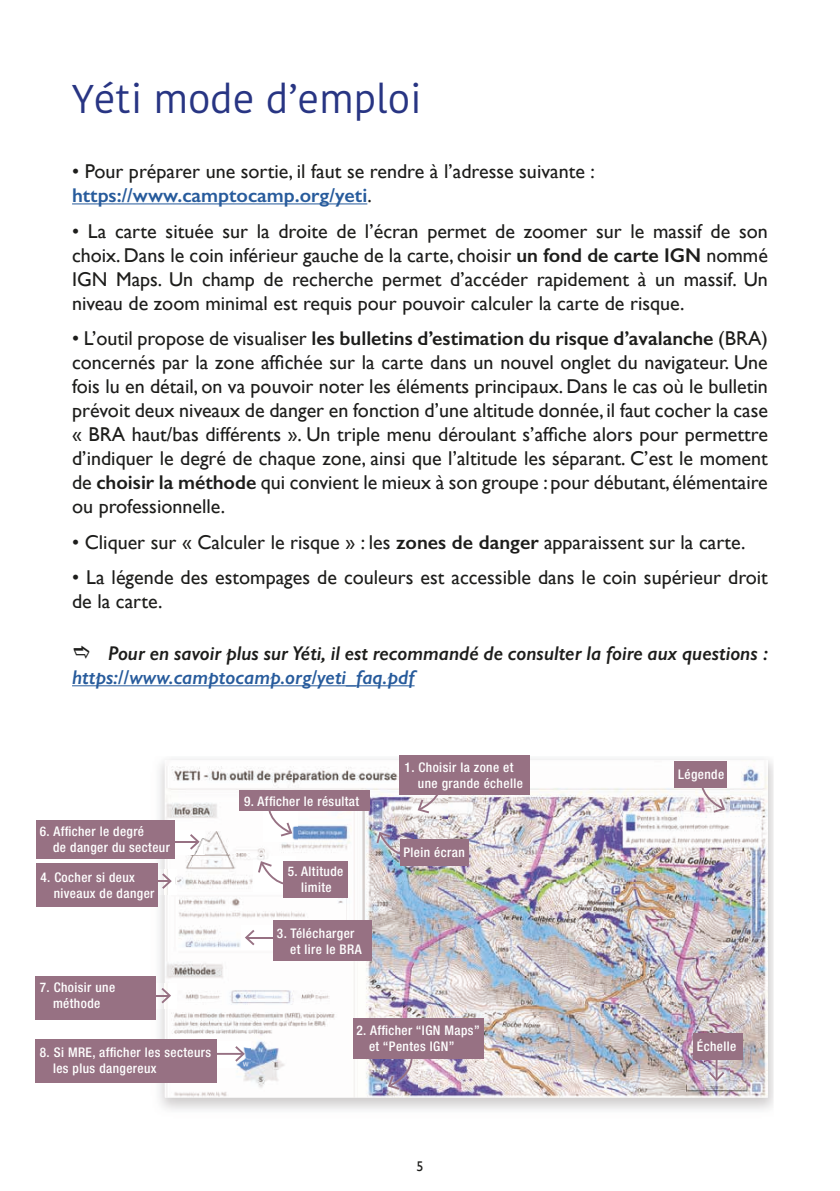
<style>
.page{position:relative;width:840px;height:1191px;background:#fff}
.page>*{position:absolute;margin:0;border:0;box-sizing:border-box;transform-origin:0 0}
.t1{font:40px "Kohinoor Bangla";color:#283583}
.t2{font:20px/24px "Gill Sans";color:#1d1d1b}
.t3{font:italic 600 20px "Gill Sans";color:#1d1d1b}
.t4{font:italic 600 20px "Gill Sans";color:#275b9c}
.t5{font:14px "Gill Sans";color:#1d1d1b}
.t6{font:500 condensed 13.4px/16px "Helvetica Neue LT Std";letter-spacing:.03em;color:#fff}
.s1{font-weight:600;color:#275b9c}
.s2{font-weight:600}
</style>
<div class="page">
<hr style="left:72px;top:203px;width:295px;height:1px;background:#275b9c">
<hr style="left:72px;top:685px;width:342px;height:1px;background:#275b9c">
<img style="left:147px;top:759px;width:626px;height:351px">
<img style="left:165px;top:760px;width:602px;height:337px">
<img style="left:413px;top:795px;width:34px;height:23px">
<svg style="left:417px;top:795px;width:25px;height:18px"></svg>
<div style="left:399px;top:755px;width:131px;height:40px;background:#977183"></div>
<img style="left:371px;top:828px;width:42px;height:34px">
<svg style="left:376px;top:832px;width:33px;height:24px"></svg>
<div style="left:399px;top:839px;width:69px;height:27px;background:#977183"></div>
<img style="left:383px;top:1059px;width:34px;height:35px">
<svg style="left:387px;top:1059px;width:25px;height:30px"></svg>
<div style="left:352px;top:1018px;width:131px;height:41px;background:#977183"></div>
<img style="left:241px;top:925px;width:32px;height:24px">
<hr style="left:247px;top:936px;width:28px;height:2px;background:#977183">
<svg style="left:245px;top:929px;width:9px;height:16px"></svg>
<div style="left:273px;top:919px;width:99px;height:41px;background:#977183"></div>
<img style="left:174px;top:830px;width:30px;height:24px">
<svg style="left:174px;top:834px;width:25px;height:15px"></svg>
<div style="left:36px;top:820px;width:138px;height:39px;background:#977183"></div>
<img style="left:157px;top:869px;width:19px;height:25px">
<hr style="left:142px;top:880px;width:28px;height:2px;background:#977183">
<svg style="left:162px;top:873px;width:10px;height:16px"></svg>
<div style="left:36px;top:863px;width:121px;height:44px;background:#977183"></div>
<img style="left:156px;top:983px;width:21px;height:25px">
<hr style="left:141px;top:994px;width:28px;height:2px;background:#977183">
<svg style="left:161px;top:987px;width:10px;height:16px"></svg>
<div style="left:35px;top:976px;width:121px;height:44px;background:#977183"></div>
<img style="left:216px;top:1041px;width:34px;height:26px">
<hr style="left:145px;top:1053px;width:98px;height:1px;background:#977183">
<svg style="left:235px;top:1046px;width:10px;height:15px"></svg>
<div style="left:35px;top:1038px;width:181px;height:44px;background:#977183"></div>
<img style="left:704px;top:1059px;width:25px;height:27px">
<hr style="left:715px;top:1058px;width:2px;height:21px;background:#977183">
<svg style="left:708px;top:1071px;width:16px;height:10px"></svg>
<div style="left:692px;top:1033px;width:50px;height:26px;background:#977183"></div>
<img style="left:695px;top:775px;width:34px;height:42px">
<svg style="left:700px;top:787px;width:24px;height:25px"></svg>
<div style="left:673px;top:761px;width:53px;height:26px;background:#977183"></div>
<img style="left:253px;top:856px;width:42px;height:35px">
<svg style="left:258px;top:861px;width:25px;height:24px"></svg>
<div style="left:283px;top:861px;width:64px;height:37px;background:#977183"></div>
<img style="left:263px;top:811px;width:35px;height:30px">
<svg style="left:267px;top:811px;width:25px;height:25px"></svg>
<div style="left:239px;top:790px;width:130px;height:21px;background:#977183"></div>
<h1 class="t1" style="left:72px;top:69px;width:351px">Yéti mode d’emploi</h1>
<p class="t2" style="left:72px;top:159px;width:524px">• Pour préparer une sortie, il faut se rendre à l’adresse suivante : <span class="s1">https://www.camptocamp.org/yeti</span>.</p>
<p class="t2" style="left:72px;top:219px;width:697px;text-align:justify">• La carte située sur la droite de l’écran permet de zoomer sur le massif de son choix. Dans le coin inférieur gauche de la carte, choisir <span class="s2">un fond de carte IGN</span> nommé IGN Maps. Un champ de recherche permet d’accéder rapidement à un massif. Un niveau de zoom minimal est requis pour pouvoir calculer la carte de risque.</p>
<p class="t2" style="left:72px;top:326px;width:697px;text-align:justify">• L’outil propose de visualiser <span class="s2">les bulletins d’estimation du risque d’avalanche</span> (BRA) concernés par la zone affichée sur la carte dans un nouvel onglet du navigateur. Une fois lu en détail, on va pouvoir noter les éléments principaux. Dans le cas où le bulletin prévoit deux niveaux de danger en fonction d’une altitude donnée, il faut cocher la case « BRA haut/bas différents ». Un triple menu déroulant s’affiche alors pour permettre d’indiquer le degré de chaque zone, ainsi que l’altitude les séparant. C’est le moment de <span class="s2">choisir la méthode</span> qui convient le mieux à son groupe : pour débutant, élémentaire ou professionnelle.</p>
<p class="t2" style="left:72px;top:529px;width:674px">• Cliquer sur « Calculer le risque » : les <span class="s2">zones de danger</span> apparaissent sur la carte.</p>
<p class="t2" style="left:72px;top:565px;width:697px">• La légende des estompages de couleurs est accessible dans le coin supérieur droit de la carte.</p>
<p class="t3" style="left:108px;top:641px;width:661px">Pour en savoir plus sur Yéti, il est recommandé de consulter la foire aux questions :</p>
<p class="t4" style="left:72px;top:665px;width:344px">https://www.camptocamp.org/yeti_faq.pdf</p>
<p class="t6" style="left:53px;top:823px;width:118px;text-indent:-13px">6. Afficher le degré<br>de danger du secteur</p>
<p class="t6" style="left:54px;top:868px;width:102px;text-indent:-13px">4. Cocher si deux niveaux de danger</p>
<p class="t6" style="left:40px;top:979px;width:77px;text-align:center">7. Choisir une méthode</p>
<p class="t6" style="left:53px;top:1043px;width:160px;text-indent:-13px">8. Si MRE, afficher les secteurs les plus dangereux</p>
<p class="t6" style="left:244px;top:793px;width:117px">9. Afficher le résultat</p>
<p class="t6" style="left:287px;top:863px;width:57px;text-align:center">5. Altitude limite</p>
<p class="t6" style="left:290px;top:924px;width:73px;text-indent:-13px">3. Télécharger et lire le BRA</p>
<p class="t6" style="left:417px;top:758px;width:106px;text-indent:-13px">1. Choisir la zone et une grande échelle</p>
<p class="t6" style="left:403px;top:844px;width:63px">Plein écran</p>
<p class="t6" style="left:369px;top:1022px;width:112px;text-indent:-13px">2. Afficher “IGN Maps” et “Pentes IGN”</p>
<p class="t5" style="left:416px;top:1158px;width:8px">5</p>
<p class="t6" style="left:677px;top:766px;width:48px">Légende</p>
<p class="t6" style="left:696px;top:1038px;width:41px">Échelle</p>
</div>
